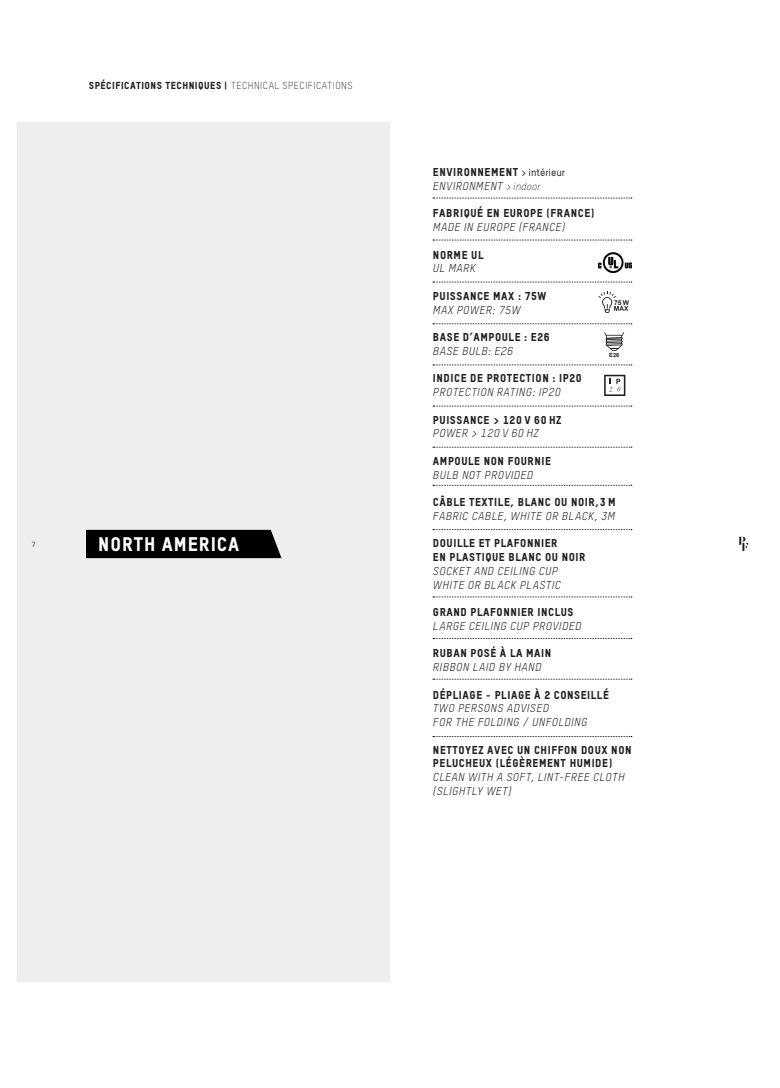
<style>
.page{position:relative;width:780px;height:1088px;background:#fff}
.page>*{position:absolute;margin:0;border:0;box-sizing:border-box;transform-origin:0 0}
.t1{font:19.38px "TSTAR Headline";letter-spacing:.05em;color:#fff}
.t2{font:11.25px/13.8px "TSTAR Headline";letter-spacing:.05em;color:#231f20}
.t3{font:italic 11.25px "TSTAR";letter-spacing:.05em;color:#231f20}
.t4{font:10px "TSTAR Headline";letter-spacing:.05em;color:#231f20}
.t5{font:7.5px "TSTAR Headline";color:#231f20}
.t6{font:700 6.62px "Arial";color:#231f20}
.t7{font:700 5.75px "Arial";color:#231f20}
.s1{font-family:"TSTAR";font-weight:300}
.s2{font-family:"TSTAR";font-weight:500;font-size:10px}
.s3{font-weight:300;font-size:10px}
.s4{font-family:"TSTAR";font-style:italic}
</style>
<div class="page">
<svg style="left:739px;top:537px;width:9px;height:14px"></svg>
<div style="left:18px;top:122px;width:372px;height:859px;background:#f0eeec"></div>
<svg style="left:433px;top:198px;width:199px;height:1px"></svg>
<svg style="left:433px;top:240px;width:199px;height:1px"></svg>
<svg style="left:433px;top:282px;width:199px;height:1px"></svg>
<svg style="left:433px;top:323px;width:199px;height:1px"></svg>
<svg style="left:433px;top:364px;width:199px;height:1px"></svg>
<svg style="left:433px;top:406px;width:199px;height:1px"></svg>
<svg style="left:433px;top:447px;width:199px;height:1px"></svg>
<svg style="left:433px;top:485px;width:199px;height:1px"></svg>
<svg style="left:433px;top:529px;width:199px;height:1px"></svg>
<svg style="left:433px;top:596px;width:199px;height:1px"></svg>
<svg style="left:433px;top:638px;width:199px;height:1px"></svg>
<svg style="left:433px;top:679px;width:199px;height:1px"></svg>
<div style="left:86px;top:530px;width:195px;height:28px;background:#000"></div>
<svg style="left:598px;top:292px;width:30px;height:21px"></svg>
<svg style="left:604px;top:375px;width:21px;height:21px"></svg>
<svg style="left:604px;top:332px;width:20px;height:19px"></svg>
<img style="left:598px;top:252px;width:33px;height:21px">
<svg style="left:433px;top:736px;width:199px;height:1px"></svg>
<p class="t4" style="left:89px;top:79px;width:265px">SPÉCIFICATIONS TECHNIQUES | <span class="s1">TECHNICAL SPECIFICATIONS</span></p>
<p class="t5" style="left:32px;top:539px;width:5px">7</p>
<p class="t1" style="left:98px;top:532px;width:143px">NORTH AMERICA</p>
<p class="t2" style="left:433px;top:165px;width:133px">ENVIRONNEMENT <span class="s2">&gt; intérieur</span></p>
<p class="t3" style="left:433px;top:179px;width:109px">ENVIRONMENT <span class="s3">&gt; indoor</span></p>
<p class="t2" style="left:433px;top:206px;width:163px">FABRIQUÉ EN EUROPE (FRANCE)<br><span class="s4">MADE IN EUROPE (FRANCE)</span></p>
<p class="t2" style="left:433px;top:247px;width:52px">NORME UL<br><span class="s4">UL MARK</span></p>
<p class="t2" style="left:433px;top:289px;width:115px">PUISSANCE MAX : 75W</p>
<p class="t3" style="left:433px;top:303px;width:89px">MAX POWER: 75W</p>
<p class="t2" style="left:433px;top:330px;width:118px">BASE D’AMPOULE : E26</p>
<p class="t3" style="left:433px;top:344px;width:82px">BASE BULB: E26</p>
<p class="t2" style="left:433px;top:371px;width:150px">INDICE DE PROTECTION : IP20</p>
<p class="t3" style="left:433px;top:385px;width:129px">PROTECTION RATING: IP20</p>
<p class="t2" style="left:433px;top:412px;width:130px">PUISSANCE &gt; 120 V 60 HZ</p>
<p class="t3" style="left:433px;top:426px;width:107px">POWER &gt; 120 V 60 HZ</p>
<p class="t2" style="left:433px;top:454px;width:120px">AMPOULE NON FOURNIE</p>
<p class="t3" style="left:433px;top:468px;width:102px">BULB NOT PROVIDED</p>
<p class="t2" style="left:433px;top:495px;width:184px">CÂBLE TEXTILE, BLANC OU NOIR,3 M</p>
<p class="t3" style="left:433px;top:509px;width:184px">FABRIC CABLE, WHITE OR BLACK, 3M</p>
<p class="t2" style="left:433px;top:536px;width:126px">DOUILLE ET PLAFONNIER</p>
<p class="t2" style="left:433px;top:550px;width:154px">EN PLASTIQUE BLANC OU NOIR</p>
<p class="t3" style="left:433px;top:564px;width:126px">SOCKET AND CEILING CUP</p>
<p class="t3" style="left:433px;top:578px;width:129px">WHITE OR BLACK PLASTIC</p>
<p class="t2" style="left:433px;top:605px;width:142px">GRAND PLAFONNIER INCLUS</p>
<p class="t3" style="left:433px;top:619px;width:150px">LARGE CEILING CUP PROVIDED</p>
<p class="t2" style="left:433px;top:646px;width:120px">RUBAN POSÉ À LA MAIN</p>
<p class="t3" style="left:433px;top:660px;width:110px">RIBBON LAID BY HAND</p>
<p class="t2" style="left:433px;top:687px;width:177px">DÉPLIAGE - PLIAGE À 2 CONSEILLÉ</p>
<p class="t3" style="left:433px;top:701px;width:117px">TWO PERSONS ADVISED</p>
<p class="t3" style="left:433px;top:715px;width:156px">FOR THE FOLDING / UNFOLDING</p>
<p class="t2" style="left:433px;top:742px;width:200px">NETTOYEZ AVEC UN CHIFFON DOUX NON<br>PELUCHEUX (LÉGÈREMENT HUMIDE)</p>
<p class="t3" style="left:433px;top:770px;width:193px">CLEAN WITH A SOFT, LINT-FREE CLOTH</p>
<p class="t3" style="left:433px;top:784px;width:80px">(SLIGHTLY WET)</p>
<p class="t6" style="left:614px;top:298px;width:17px">75 W</p>
<p class="t7" style="left:609px;top:351px;width:12px">E26</p>
</div>
